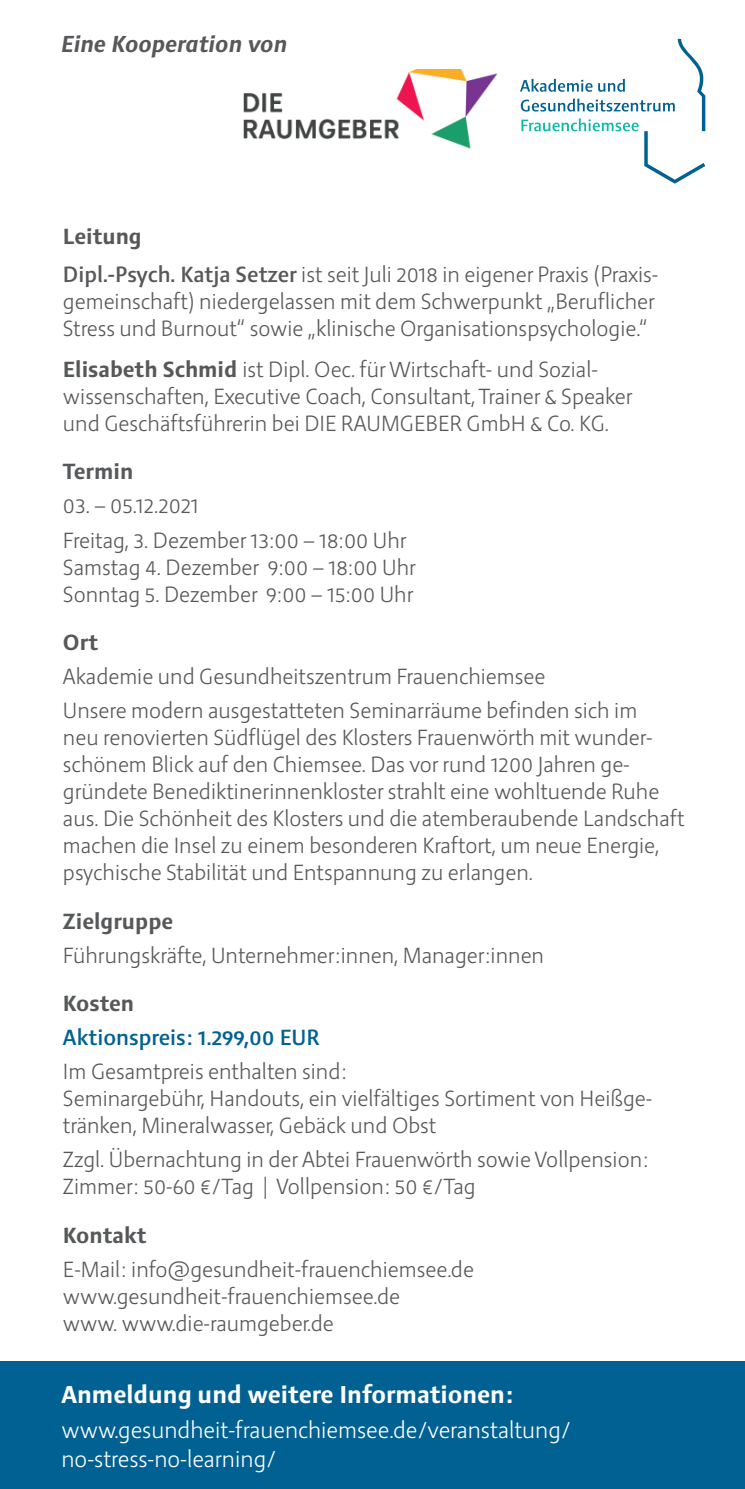
<style>
.page{position:relative;width:745px;height:1489px;background:#fff}
.page>*{position:absolute;margin:0;border:0;box-sizing:border-box;transform-origin:0 0}
.t1{font:700 25px "Aktaion";color:#fff}
.t2{font:300 23.75px/28.5px "Aktaion";color:#fff}
.t3{font:italic 700 23.75px "Aktaion";color:#57585a}
.t4{font:300 22.5px/27px "Aktaion";color:#57585a}
.t5{font:700 22.5px "Aktaion";color:#57585a}
.t6{font:500 22.5px "Aktaion";color:#006192}
.s1{font-weight:700}
.s2{font-weight:500}
</style>
<div class="page">
<div style="left:0;top:1361px;width:744px;height:127px;background:#006192"></div>
<svg style="left:520px;top:39px;width:184px;height:145px"></svg>
<img style="left:243px;top:70px;width:254px;height:79px">
<p class="t3" style="left:61px;top:29px;width:227px">Eine Kooperation von</p>
<p class="t4" style="left:63px;top:219px;width:596px;line-height:37.5px"><span class="s1">Leitung<br></span><span class="s2">Dipl.-Psych. Katja Setzer</span> ist seit Juli 2018 in eigener Praxis (Praxis-</p>
<p class="t4" style="left:63px;top:288px;width:593px">gemeinschaft) niedergelassen mit dem Schwerpunkt „Beruflicher<br>Stress und Burnout“ sowie „klinische Organisationspsychologie.“</p>
<p class="t4" style="left:63px;top:357px;width:571px"><span class="s1">Elisabeth Schmid</span> ist Dipl. Oec. für Wirtschaft- und Sozial&shy;wissenschaften, Executive Coach, Consultant, Trainer &amp; Speaker und Geschäftsführerin bei DIE RAUMGEBER GmbH &amp; Co. KG.</p>
<p class="t5" style="left:63px;top:458px;width:72px">Termin</p>
<p class="t4" style="left:63px;top:489px;width:345px;line-height:34px">03. – 05.12.2021<br>Freitag, 3. Dezember 13:00 – 18:00 Uhr</p>
<p class="t4" style="left:63px;top:554px;width:354px">Samstag 4. Dezember 9:00 – 18:00 Uhr<br>Sonntag 5. Dezember 9:00 – 15:00 Uhr</p>
<p class="t5" style="left:63px;top:628px;width:37px">Ort</p>
<p class="t4" style="left:63px;top:660px;width:575px;line-height:34px">Akademie und Gesundheitszentrum Frauenchiemsee<br>Unsere modern ausgestatteten Seminarräume befinden sich im</p>
<p class="t4" style="left:63px;top:724px;width:622px">neu renovierten Südflügel des Klosters Frauenwörth mit wunder&shy;schönem Blick auf den Chiemsee. Das vor rund 1200 Jahren ge&shy;gründete Benediktinerinnenkloster strahlt eine wohltuende Ruhe aus. Die Schönheit des Klosters und die atemberaubende Landschaft machen die Insel zu einem besonderen Kraftort, um neue Energie, psychische Stabilität und Entspannung zu erlangen.</p>
<p class="t5" style="left:63px;top:907px;width:112px">Zielgruppe</p>
<p class="t4" style="left:63px;top:942px;width:482px">Führungskräfte, Unternehmer:innen, Manager:innen</p>
<p class="t5" style="left:63px;top:989px;width:73px">Kosten</p>
<p class="t6" style="left:63px;top:1023px;width:258px">Aktionspreis: 1.299,00 EUR</p>
<p class="t4" style="left:63px;top:1058px;width:590px">Im Gesamtpreis enthalten sind:<br>Seminargebühr, Handouts, ein vielfältiges Sortiment von Heißge&shy;tränken, Mineralwasser, Gebäck und Obst</p>
<p class="t4" style="left:63px;top:1146px;width:587px">Zzgl. Übernachtung in der Abtei Frauenwörth sowie Vollpension:<br>Zimmer: 50-60 €/Tag | Vollpension: 50 €/Tag</p>
<p class="t5" style="left:63px;top:1221px;width:85px">Kontakt</p>
<p class="t4" style="left:63px;top:1256px;width:412px">E-Mail: info@gesundheit-frauenchiemsee.de www.gesundheit-frauenchiemsee.de<br>www. www.die-raumgeber.de</p>
<p class="t1" style="left:61px;top:1379px;width:453px">Anmeldung und weitere Informationen:</p>
<p class="t2" style="left:61px;top:1416px;width:511px">www.gesundheit-frauenchiemsee.de/veranstaltung/ no-stress-no-learning/</p>
</div>
